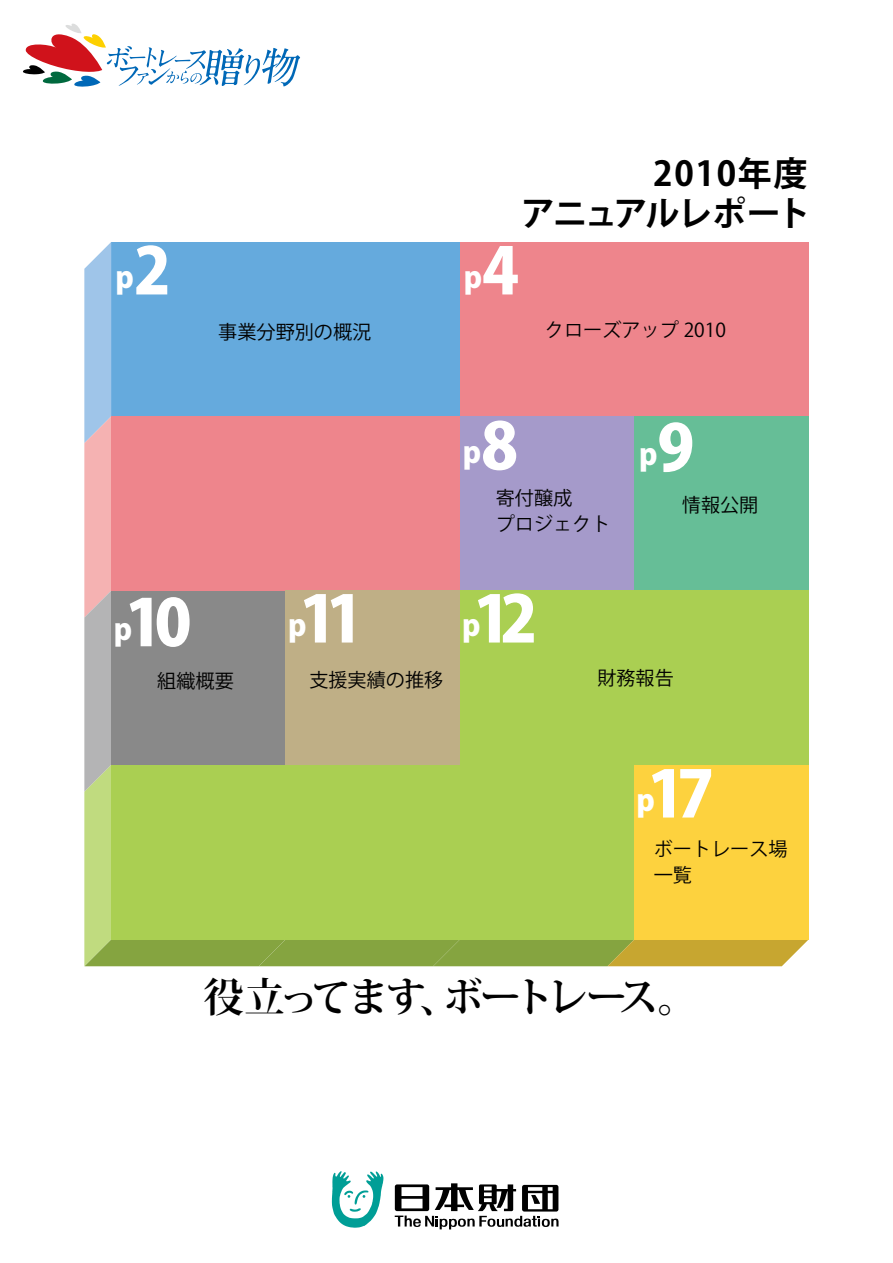
<style>
.page{position:relative;width:893px;height:1263px;background:#fff}
.page>*{position:absolute;margin:0;border:0;box-sizing:border-box;transform-origin:0 0}
.t1{font:800 63.75px "Koz Go Pro";letter-spacing:-.14em;color:#fff}
.t2{font:700 40.35px "Koz Min Pro";letter-spacing:-.105em;color:#000}
.t3{font:700 34.05px/39.3px "Koz Go Pro";letter-spacing:.01em;color:#000;text-align:right}
.t4{font:800 29.7px "Koz Go Pro";color:#fff}
.t5{font:19.2px/25.5px "Koz Go Pro";color:#000}
.s1{font-size:63.75px}
.s2{font-size:29.7px}
</style>
<div class="page">
<svg style="left:23px;top:23px;width:277px;height:64px"></svg>
<svg style="left:84px;top:242px;width:725px;height:724px;background:#8eb0a5"></svg>
<div style="left:279px;top:242px;width:185px;height:181px;background:#65aadd"></div>
<div style="left:460px;top:242px;width:174px;height:179px;background:#ee858c"></div>
<div style="left:622px;top:242px;width:187px;height:178px;background:#ee858c"></div>
<div style="left:111px;top:416px;width:175px;height:180px;background:#ee858c"></div>
<div style="left:278px;top:416px;width:190px;height:181px;background:#ee858c"></div>
<div style="left:460px;top:416px;width:180px;height:182px;background:#a59aca"></div>
<div style="left:634px;top:416px;width:175px;height:181px;background:#66be97"></div>
<div style="left:111px;top:591px;width:179px;height:182px;background:#898989"></div>
<div style="left:286px;top:591px;width:180px;height:182px;background:#bfaf86"></div>
<div style="left:460px;top:591px;width:174px;height:187px;background:#aacf52"></div>
<div style="left:623px;top:591px;width:186px;height:182px;background:#aacf52"></div>
<div style="left:111px;top:765px;width:183px;height:174px;background:#aacf52"></div>
<div style="left:286px;top:765px;width:174px;height:174px;background:#aacf52"></div>
<div style="left:447px;top:765px;width:193px;height:174px;background:#aacf52"></div>
<div style="left:634px;top:765px;width:175px;height:174px;background:#fdd23e"></div>
<svg style="left:332px;top:1171px;width:51px;height:57px"></svg>
<svg style="left:395px;top:1183px;width:164px;height:46px"></svg>
<h3 class="t3" style="left:521px;top:156px;width:291px">2010年度<br>アニュアルレポート</h3>
<h3 class="t4" style="left:115px;top:258px;width:57px">p<span class="s1">2</span></h3>
<h3 class="t4" style="left:464px;top:258px;width:57px">p<span class="s1">4</span></h3>
<p class="t5" style="left:218px;top:320px;width:155px">事業分野別の概況</p>
<p class="t5" style="left:545px;top:317px;width:182px">クローズアップ 2010</p>
<h3 class="t4" style="left:463px;top:433px;width:57px">p<span class="s1">8</span></h3>
<h3 class="t4" style="left:639px;top:435px;width:57px">p<span class="s1">9</span></h3>
<p class="t5" style="left:496px;top:486px;width:116px">寄付醸成<br>プロジェクト</p>
<p class="t5" style="left:682px;top:493px;width:78px">情報公開</p>
<h1 class="t1" style="left:114px;top:581px;width:79px"><span class="s2">p</span>10</h1>
<h1 class="t1" style="left:288px;top:577px;width:77px"><span class="s2">p</span>11</h1>
<h1 class="t1" style="left:462px;top:577px;width:77px"><span class="s2">p</span>12</h1>
<p class="t5" style="left:157px;top:668px;width:78px">組織概要</p>
<p class="t5" style="left:597px;top:666px;width:78px">財務報告</p>
<p class="t5" style="left:309px;top:668px;width:135px">支援実績の推移</p>
<h1 class="t1" style="left:636px;top:752px;width:79px"><span class="s2">p</span>17</h1>
<p class="t5" style="left:654px;top:837px;width:135px">ボートレース場一覧</p>
<h2 class="t2" style="left:204px;top:967px;width:496px">役立ってます、ボートレース。</h2>
</div>
